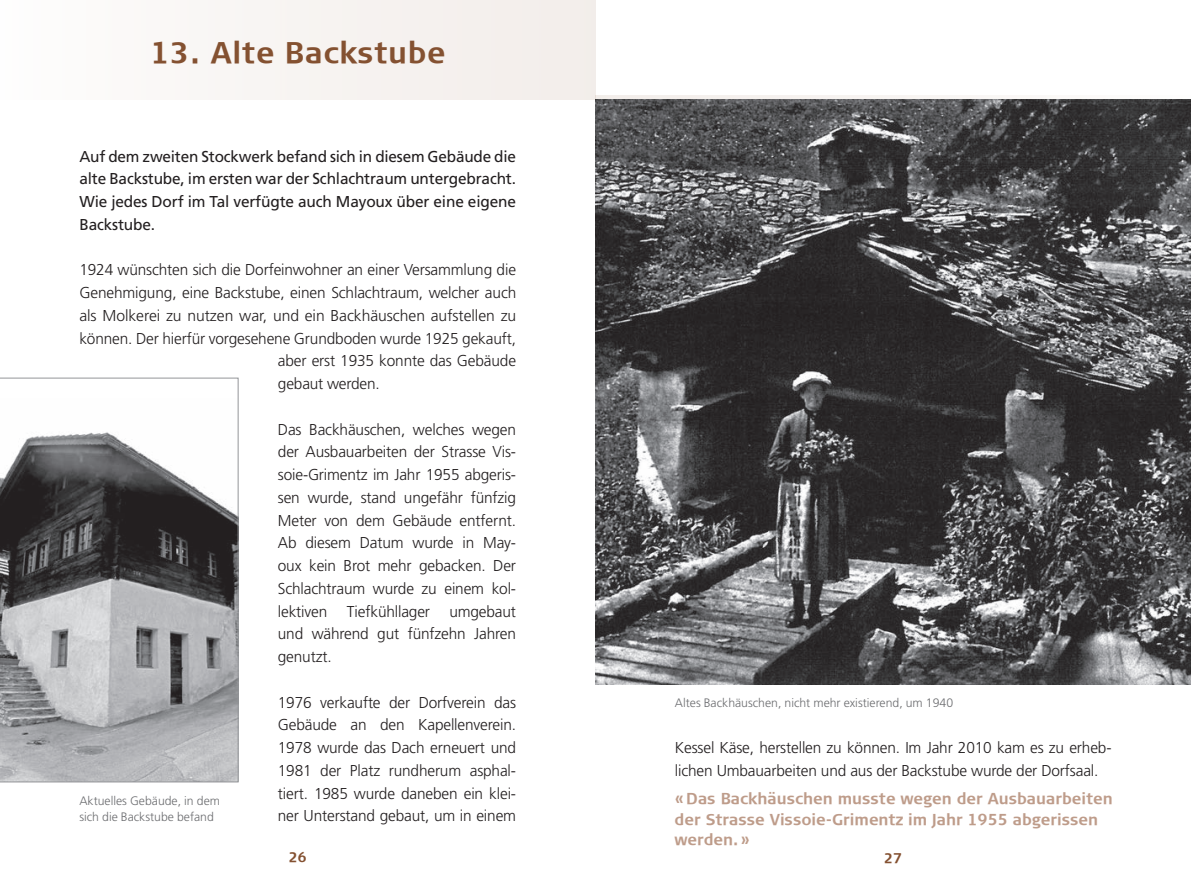
<style>
.page{position:relative;width:1191px;height:893px;background:#fff}
.page>*{position:absolute;margin:0;border:0;box-sizing:border-box;transform-origin:0 0}
.t1{font:700 29.75px "Signa Column";letter-spacing:.02em;color:#845131}
.t2{font:300 15.75px/22.8px "Frutiger LT Std";letter-spacing:-.01em;color:#231f20;text-align:justify}
.t3{font:15.75px/22.8px "Frutiger LT Std";letter-spacing:-.01em;color:#231f20;text-align:justify}
.t4{font:700 15.75px/20.1px "Signa Column";color:#be9c8a}
.t5{font:700 14px "Signa Column";color:#845131}
.t6{font:300 12.25px/16.6px "Frutiger LT Std";color:#6c6d70}
</style>
<div class="page">
<div style="left:0;top:0;width:595px;height:99px;background:#f7f4f2"></div>
<hr style="left:595px;top:96px;width:596px;height:3px;background:#f7f4f2">
<svg style="left:0;top:378px;width:238px;height:404px"></svg>
<img style="left:595px;top:99px;width:596px;height:586px">
<h1 class="t1" style="left:151px;top:36px;width:296px">13. Alte Backstube</h1>
<p class="t3" style="left:79px;top:145px;width:438px">Auf dem zweiten Stockwerk befand sich in diesem Gebäude die alte Backstube, im ersten war der Schlachtraum untergebracht.<br>Wie jedes Dorf im Tal verfügte auch Mayoux über eine eigene Backstube.</p>
<p class="t2" style="left:79px;top:259px;width:438px">1924 wünschten sich die Dorfeinwohner an einer Versammlung die</p>
<p class="t2" style="left:79px;top:282px;width:438px">Genehmigung, eine Backstube, einen Schlachtraum, welcher auch</p>
<p class="t2" style="left:79px;top:304px;width:438px">als Molkerei zu nutzen war, und ein Backhäuschen aufstellen zu</p>
<p class="t2" style="left:79px;top:327px;width:438px">können. Der hierfür vorgesehene Grundboden wurde 1925 gekauft,</p>
<p class="t2" style="left:278px;top:350px;width:240px">aber erst 1935 konnte das Gebäude</p>
<p class="t2" style="left:278px;top:373px;width:103px">gebaut werden.</p>
<p class="t2" style="left:278px;top:418px;width:240px">Das Backhäuschen, welches wegen der Ausbauarbeiten der Strasse Vis&shy;soie-Grimentz im Jahr 1955 abgeris&shy;sen wurde, stand ungefähr fünfzig Meter von dem Gebäude entfernt.<br>Ab diesem Datum wurde in May&shy;oux kein Brot mehr gebacken. Der Schlachtraum wurde zu einem kol&shy;lektiven Tiefkühllager umgebaut und während gut fünfzehn Jahren genutzt.</p>
<p class="t2" style="left:278px;top:691px;width:240px">1976 verkaufte der Dorfverein das Gebäude an den Kapellenverein.<br>1978 wurde das Dach erneuert und 1981 der Platz rundherum asphal&shy;tiert. 1985 wurde daneben ein klei&shy;ner Unterstand gebaut, um in einem</p>
<p class="t6" style="left:79px;top:792px;width:142px">Aktuelles Gebäude, in dem sich die Backstube befand</p>
<p class="t6" style="left:675px;top:695px;width:280px">Altes Backhäuschen, nicht mehr existierend, um 1940</p>
<p class="t2" style="left:675px;top:737px;width:438px">Kessel Käse, herstellen zu können. Im Jahr 2010 kam es zu erheb&shy;lichen Umbauarbeiten und aus der Backstube wurde der Dorfsaal.</p>
<p class="t4" style="left:674px;top:789px;width:440px">«Das Backhäuschen musste wegen der Ausbauarbeiten der Strasse Vissoie-Grimentz im Jahr 1955 abgerissen werden.»</p>
<p class="t5" style="left:289px;top:849px;width:19px">26</p>
<p class="t5" style="left:884px;top:850px;width:19px">27</p>
</div>
